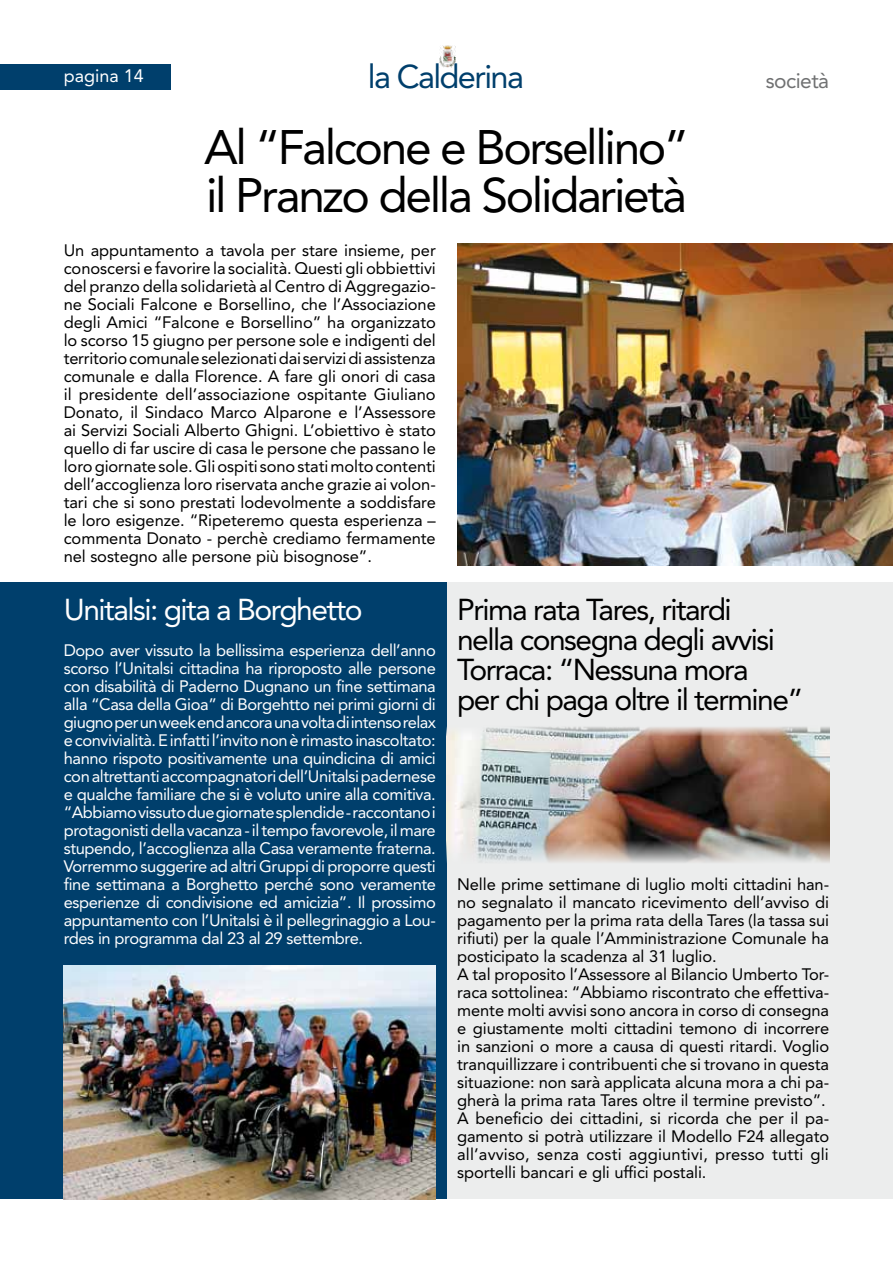
<style>
.page{position:relative;width:893px;height:1263px;background:#fff}
.page>*{position:absolute;margin:0;border:0;box-sizing:border-box;transform-origin:0 0}
.t1{font:48px/48px "Avenir LT Std";letter-spacing:-.05em;color:#000}
.t2{font:32.7px "Avenir LT Std";letter-spacing:-.05em;color:#003f6c}
.t3{font:30px/30px "Avenir LT Std";letter-spacing:-.05em;color:#000}
.t4{font:30px "Avenir LT Std";letter-spacing:-.05em;color:#fff}
.t5{font:21px "Avenir LT Std";letter-spacing:-.025em;color:#707172}
.t6{font:18px "Avenir LT Std";color:#fff}
.t7{font:16.5px/18px "Avenir LT Std";letter-spacing:-.005em;color:#000;text-align:justify}
.t8{font:16.5px/18px "Avenir LT Std";letter-spacing:-.025em;color:#fff;text-align:justify}
</style>
<div class="page">
<div style="left:446px;top:583px;width:447px;height:616px;background:#eceded"></div>
<div style="left:0;top:583px;width:446px;height:616px;background:#003f6c"></div>
<img style="left:439px;top:45px;width:16px;height:22px">
<div style="left:0;top:64px;width:170px;height:25px;background:#003f6c"></div>
<img style="left:457px;top:244px;width:436px;height:322px">
<img style="left:64px;top:965px;width:372px;height:234px">
<img style="left:446px;top:726px;width:383px;height:60px">
<img style="left:446px;top:786px;width:383px;height:77px">
<p class="t6" style="left:64px;top:65px;width:82px">pagina 14</p>
<h2 class="t2" style="left:368px;top:58px;width:158px">la Calderina</h2>
<p class="t5" style="left:766px;top:69px;width:65px">società</p>
<h1 class="t1" style="left:204px;top:123px;width:486px">Al “Falcone e Borsellino” il Pranzo della Solidarietà</h1>
<p class="t7" style="left:64px;top:242px;width:374px">Un appuntamento a tavola per stare insieme, per conoscersi e favorire la socialità. Questi gli obbiettivi del pranzo della solidarietà al Centro di Aggregazio&shy;ne Sociali Falcone e Borsellino, che l’Associazione degli Amici “Falcone e Borsellino” ha organizzato lo scorso 15 giugno per persone sole e indigenti del territorio comunale selezionati dai servizi di assistenza comunale e dalla Florence. A fare gli onori di casa il presidente dell’associazione ospitante Giuliano Donato, il Sindaco Marco Alparone e l’Assessore ai Servizi Sociali Alberto Ghigni. L’obiettivo è stato quello di far uscire di casa le persone che passano le loro giornate sole. Gli ospiti sono stati molto contenti dell’accoglienza loro riservata anche grazie ai volon&shy;tari che si sono prestati lodevolmente a soddisfare le loro esigenze. “Ripeteremo questa esperienza – commenta Donato - perchè crediamo fermamente nel sostegno alle persone più bisognose”.</p>
<h3 class="t4" style="left:64px;top:592px;width:300px">Unitalsi: gita a Borghetto</h3>
<p class="t8" style="left:64px;top:641px;width:374px">Dopo aver vissuto la bellissima esperienza dell’anno scorso l’Unitalsi cittadina ha riproposto alle persone con disabilità di Paderno Dugnano un fine settimana alla “Casa della Gioa” di Borgehtto nei primi giorni di giugno per un week end ancora una volta di intenso relax e convivialità. E infatti l’invito non è rimasto inascoltato: hanno rispoto positivamente una quindicina di amici con altrettanti accompagnatori dell’Unitalsi padernese e qualche familiare che si è voluto unire alla comitiva. “Abbiamo vissuto due giornate splendide - raccontano i protagonisti della vacanza - il tempo favorevole, il mare stupendo, l’accoglienza alla Casa veramente fraterna.<br>Vorremmo suggerire ad altri Gruppi di proporre questi fine settimana a Borghetto perché sono veramente esperienze di condivisione ed amicizia”. Il prossimo appuntamento con l’Unitalsi è il pellegrinaggio a Lou&shy;rdes in programma dal 23 al 29 settembre.</p>
<h3 class="t3" style="left:457px;top:595px;width:348px">Prima rata Tares, ritardi<br>nella consegna degli avvisi<br>Torraca: “Nessuna mora<br>per chi paga oltre il termine”</h3>
<p class="t7" style="left:457px;top:875px;width:374px;text-align:left">Nelle prime settimane di luglio molti cittadini han&shy;no segnalato il mancato ricevimento dell’avviso di pagamento per la prima rata della Tares (la tassa sui rifiuti) per la quale l’Amministrazione Comunale ha posticipato la scadenza al 31 luglio.<br>A tal proposito l’Assessore al Bilancio Umberto Tor&shy;raca sottolinea: “Abbiamo riscontrato che effettiva&shy;mente molti avvisi sono ancora in corso di consegna e giustamente molti cittadini temono di incorrere in sanzioni o more a causa di questi ritardi. Voglio tranquillizzare i contribuenti che si trovano in questa situazione: non sarà applicata alcuna mora a chi pa&shy;gherà la prima rata Tares oltre il termine previsto”.<br>A beneficio dei cittadini, si ricorda che per il pa&shy;gamento si potrà utilizzare il Modello F24 allegato all’avviso, senza costi aggiuntivi, presso tutti gli sportelli bancari e gli uffici postali.</p>
</div>
